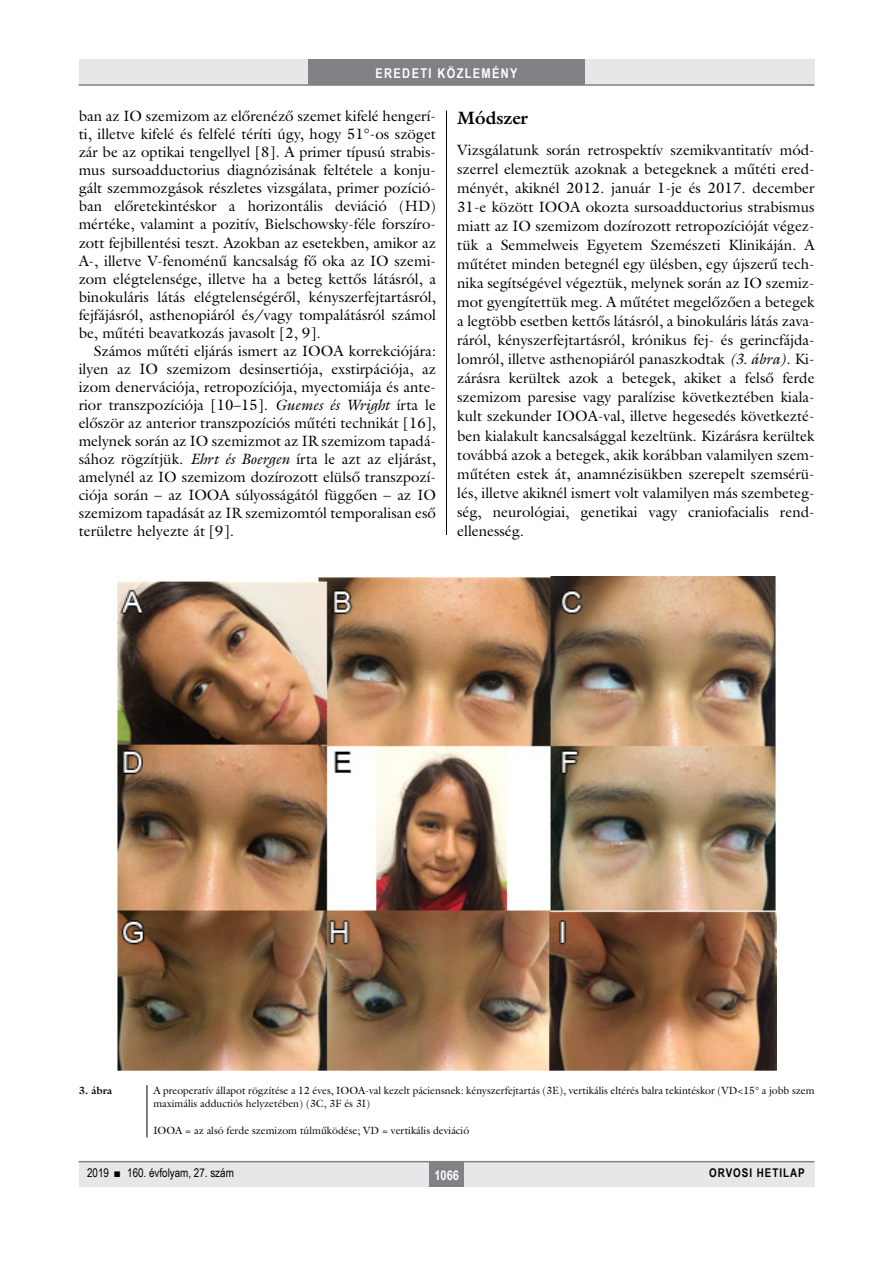
<style>
.page{position:relative;width:893px;height:1263px;background:#fff}
.page>*{position:absolute;margin:0;border:0;box-sizing:border-box;transform-origin:0 0}
.alcimbold{font:700 18px "Galliard Reg";color:#000}
.body-s{font:15px/19px "Galliard Reg";color:#000;text-align:justify}
.Body_Text{font:15px/18px "Galliard Reg";color:#000;text-align:justify}
.t1{font:700 13.5px "Arial Narrow";letter-spacing:.1em;color:#fff}
.t2{font:12px "Arial Narrow";color:#000}
.t3{font:700 12px "Arial Narrow";letter-spacing:.08em;color:#000}
.kepalairas2{font:10.5px/13.5px "Galliard Reg";color:#000}
.kepalairas1{font:700 10.5px "Galliard Reg";color:#000}
.s1{font-style:italic}
</style>
<div class="page">
<div style="left:79px;top:1161px;width:735px;height:25px;background:#e6e7e8"></div>
<hr style="left:79px;top:1161px;width:735px;height:1px;background:#808285">
<div style="left:430px;top:1161px;width:34px;height:25px;background:#808285"></div>
<div style="left:79px;top:60px;width:735px;height:25px;background:#e6e7e8"></div>
<div style="left:308px;top:60px;width:277px;height:25px;background:#808285"></div>
<hr style="left:79px;top:84px;width:735px;height:2px;background:#808285">
<hr style="left:446px;top:111px;width:1px;height:1026px;background:#000">
<img style="left:115px;top:576px;width:661px;height:495px">
<div style="left:79px;top:1085px;width:736px;height:52px;background:#fff"></div>
<hr style="left:147px;top:1085px;width:1px;height:52px;background:#000">
<p class="t1" style="left:375px;top:63px;width:144px">EREDETI KÖZLEMÉNY</p>
<p class="body-s" style="left:79px;top:107px;width:359px;line-height:18px">ban az IO szemizom az előrenéző szemet kifelé hengerí&shy;ti, illetve kifelé és felfelé téríti úgy, hogy 51°-os szöget zár be az optikai tengellyel [8]. A primer típusú strabis&shy;mus sursoadductorius diagnózisának feltétele a konju&shy;gált szemmozgások részletes vizsgálata, primer pozíció&shy;ban előretekintéskor a horizontális deviáció (HD) mértéke, valamint a pozitív, Bielschowsky-féle forszíro&shy;zott fejbillentési teszt. Azokban az esetekben, amikor az A-, illetve V-fenoménű kancsalság fő oka az IO szemi&shy;zom elégtelensége, illetve ha a beteg kettős látásról, a binokuláris látás elégtelenségéről, kényszerfejtartásról, fejfájásról, asthenopiáról és/vagy tompalátásról számol be, műtéti beavatkozás javasolt [2, 9].</p>
<p class="Body_Text" style="left:79px;top:341px;width:359px;text-indent:15px">Számos műtéti eljárás ismert az IOOA korrekciójára: ilyen az IO szemizom desinsertiója, exstirpációja, az izom denervációja, retropozíciója, myectomiája és ante&shy;rior transzpozíciója [10–15]. <span class="s1">Guemes és Wright</span> írta le először az anterior transzpozíciós műtéti technikát [16], melynek során az IO szemizmot az IR szemizom tapadá&shy;sához rögzítjük. <span class="s1">Ehrt és Boergen</span> írta le azt az eljárást, amelynél az IO szemizom dozírozott elülső transzpozí&shy;ciója során – az IOOA súlyosságától függően – az IO szemizom tapadását az IR szemizomtól temporalisan eső területre helyezte át [9].</p>
<p class="alcimbold" style="left:457px;top:106px;width:72px">Módszer</p>
<p class="body-s" style="left:457px;top:140px;width:359px">Vizsgálatunk során retrospektív szemikvantitatív mód&shy;szerrel elemeztük azoknak a betegeknek a műtéti ered&shy;ményét, akiknél 2012. január 1-je és 2017. december 31-e között IOOA okozta sursoadductorius strabismus miatt az IO szemizom dozírozott retropozícióját végez&shy;tük a Semmelweis Egyetem Szemészeti Klinikáján. A műtétet minden betegnél egy ülésben, egy újszerű tech&shy;nika segítségével végeztük, melynek során az IO szemiz&shy;mot gyengítettük meg. A műtétet megelőzően a betegek a legtöbb esetben kettős látásról, a binokuláris látás zava&shy;ráról, kényszerfejtartásról, krónikus fej- és gerincfájda&shy;lomról, illetve asthenopiáról panaszkodtak <span class="s1">(3. ábra)</span>. Ki&shy;zárásra kerültek azok a betegek, akiket a felső ferde szemizom paresise vagy paralízise következtében kiala&shy;kult szekunder IOOA-val, illetve hegesedés következté&shy;ben kialakult kancsalsággal kezeltünk. Kizárásra kerültek továbbá azok a betegek, akik korábban valamilyen szem&shy;műtéten estek át, anamnézisükben szerepelt szemsérü&shy;lés, illetve akiknél ismert volt valamilyen más szembeteg&shy;ség, neurológiai, genetikai vagy craniofacialis rend&shy;ellenesség.</p>
<p class="kepalairas1" style="left:79px;top:1083px;width:35px">3. ábra</p>
<p class="kepalairas2" style="left:153px;top:1083px;width:663px">A preoperatív állapot rögzítése a 12 éves, IOOA-val kezelt páciensnek: kényszerfejtartás (3E), vertikális eltérés balra tekintéskor (VD&lt;15° a jobb szem maximális adductiós helyzetében) (3C, 3F és 3I)</p>
<p class="kepalairas2" style="left:153px;top:1123px;width:317px">IOOA = az alsó ferde szemizom túlműködése; VD = vertikális deviáció</p>
<p class="t2" style="left:87px;top:1164px;width:148px">2019 ■ 160. évfolyam, 27. szám</p>
<p class="t1" style="left:434px;top:1165px;width:26px">1066</p>
<p class="t3" style="left:709px;top:1164px;width:97px">ORVOSI HETILAP</p>
</div>
